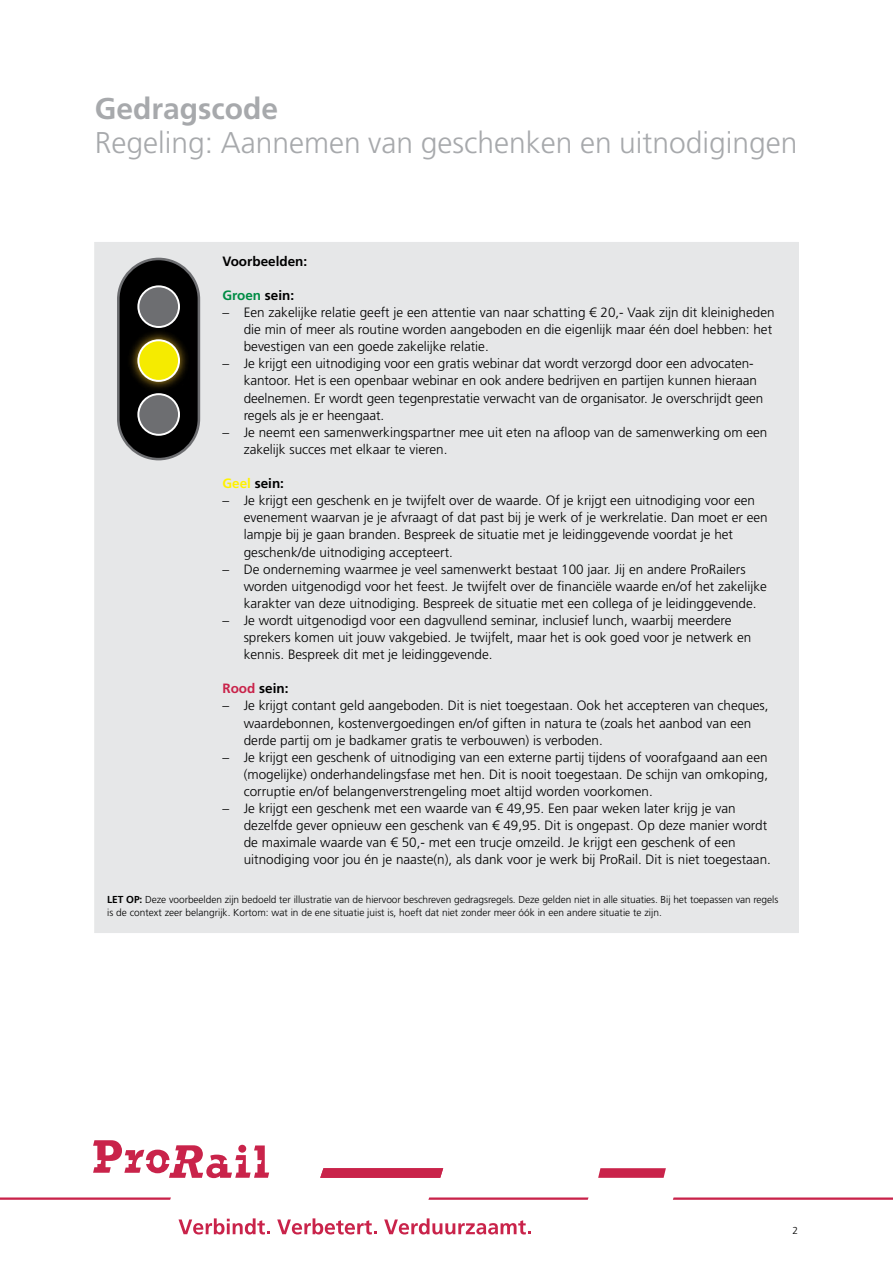
<style>
.page{position:relative;width:893px;height:1263px;background:#fff}
.page>*{position:absolute;margin:0;border:0;box-sizing:border-box;transform-origin:0 0}
.t1{font:300 30px "Frutiger";color:#a7a9ac}
.t2{font:700 30px "Frutiger";color:#a7a9ac}
.t3{font:300 13.5px/17.1px "Frutiger";color:#000}
.t4{font:700 13.5px "Frutiger";color:#000}
.t5{font:700 13.5px "Frutiger";color:#008c44}
.t6{font:300 10.2px/12.9px "Frutiger";letter-spacing:-.005em;color:#000}
.s1{color:#000}
.s2{color:#fff200}
.s3{color:#c9234a}
.s4{font-weight:700}
</style>
<div class="page">
<svg style="left:598px;top:1168px;width:68px;height:10px"></svg>
<svg style="left:673px;top:1197px;width:220px;height:3px"></svg>
<svg style="left:428px;top:1197px;width:160px;height:3px"></svg>
<svg style="left:0;top:1197px;width:171px;height:3px"></svg>
<svg style="left:320px;top:1168px;width:123px;height:10px"></svg>
<svg style="left:93px;top:1140px;width:176px;height:38px"></svg>
<svg style="left:179px;top:1218px;width:91px;height:16px"></svg>
<svg style="left:277px;top:1218px;width:100px;height:16px"></svg>
<svg style="left:384px;top:1218px;width:147px;height:16px"></svg>
<div style="left:95px;top:242px;width:703px;height:690px;background:#e6e7e8"></div>
<div style="left:118px;top:259px;width:81px;height:200px;background:#000;border-radius:40px"></div>
<div style="left:117px;top:258px;width:83px;height:202px;border:3px solid #6d6e71;border-radius:40px"></div>
<div style="left:138px;top:286px;width:41px;height:41px;background:#6d6e71;border-radius:50%"></div>
<div style="left:137px;top:285px;width:43px;height:43px;border:2px solid #fff;border-radius:50%"></div>
<div style="left:138px;top:394px;width:41px;height:41px;background:#6d6e71;border-radius:50%"></div>
<div style="left:137px;top:393px;width:43px;height:43px;border:2px solid #fff;border-radius:50%"></div>
<img style="left:130px;top:325px;width:57px;height:71px">
<div style="left:138px;top:340px;width:41px;height:41px;background:#f5eb00;border-radius:50%"></div>
<div style="left:137px;top:339px;width:43px;height:43px;border:2px solid #fff;border-radius:50%"></div>
<h1 class="t2" style="left:95px;top:91px;width:185px">Gedragscode</h1>
<h1 class="t1" style="left:95px;top:126px;width:704px">Regeling: Aannemen van geschenken en uitnodigingen</h1>
<p class="t4" style="left:222px;top:253px;width:86px">Voorbeelden:</p>
<p class="t5" style="left:222px;top:287px;width:73px">Groen <span class="s1">sein:</span></p>
<p class="t3" style="left:244px;top:304px;width:532px;text-indent:-21px">– Een zakelijke relatie geeft je een attentie van naar schatting € 20,- Vaak zijn dit kleinigheden die min of meer als routine worden aangeboden en die eigenlijk maar één doel hebben: het bevestigen van een goede zakelijke relatie.</p>
<p class="t3" style="left:244px;top:355px;width:521px;text-indent:-21px">– Je krijgt een uitnodiging voor een gratis webinar dat wordt verzorgd door een advocaten&shy;kantoor. Het is een openbaar webinar en ook andere bedrijven en partijen kunnen hieraan deelnemen. Er wordt geen tegenprestatie verwacht van de organisator. Je overschrijdt geen regels als je er heengaat.</p>
<p class="t3" style="left:244px;top:424px;width:525px;text-indent:-21px">– Je neemt een samenwerkingspartner mee uit eten na afloop van de samenwerking om een zakelijk succes met elkaar te vieren.</p>
<p class="t4" style="left:222px;top:475px;width:63px"><span class="s2">Geel</span> sein:</p>
<p class="t3" style="left:244px;top:492px;width:526px;text-indent:-21px">– Je krijgt een geschenk en je twijfelt over de waarde. Of je krijgt een uitnodiging voor een evenement waarvan je je afvraagt of dat past bij je werk of je werkrelatie. Dan moet er een lampje bij je gaan branden. Bespreek de situatie met je leidinggevende voordat je het geschenk/de uitnodiging accepteert.</p>
<p class="t3" style="left:244px;top:561px;width:525px;text-indent:-21px">– De onderneming waarmee je veel samenwerkt bestaat 100 jaar. Jij en andere ProRailers worden uitgenodigd voor het feest. Je twijfelt over de financiële waarde en/of het zakelijke karakter van deze uitnodiging. Bespreek de situatie met een collega of je leidinggevende.</p>
<p class="t3" style="left:244px;top:612px;width:509px;text-indent:-21px">– Je wordt uitgenodigd voor een dagvullend seminar, inclusief lunch, waarbij meerdere sprekers komen uit jouw vakgebied. Je twijfelt, maar het is ook goed voor je netwerk en kennis. Bespreek dit met je leidinggevende.</p>
<p class="t4" style="left:222px;top:681px;width:68px"><span class="s3">Rood</span> sein:</p>
<p class="t3" style="left:244px;top:697px;width:526px;text-indent:-21px">– Je krijgt contant geld aangeboden. Dit is niet toegestaan. Ook het accepteren van cheques, waardebonnen, kostenvergoedingen en/of giften in natura te (zoals het aanbod van een derde partij om je badkamer gratis te verbouwen) is verboden.</p>
<p class="t3" style="left:244px;top:749px;width:526px;text-align:justify;text-indent:-21px">– Je krijgt een geschenk of uitnodiging van een externe partij tijdens of voorafgaand aan een (mogelijke) onderhandelingsfase met hen. Dit is nooit toegestaan. De schijn van omkoping, corruptie en/of belangenverstrengeling moet altijd worden voorkomen.</p>
<p class="t3" style="left:244px;top:800px;width:529px;text-indent:-21px">– Je krijgt een geschenk met een waarde van € 49,95. Een paar weken later krijg je van dezelfde gever opnieuw een geschenk van € 49,95. Dit is ongepast. Op deze manier wordt de maximale waarde van € 50,- met een trucje omzeild. Je krijgt een geschenk of een uitnodiging voor jou én je naaste(n), als dank voor je werk bij ProRail. Dit is niet toegestaan.</p>
<p class="t6" style="left:107px;top:893px;width:673px"><span class="s4">LET OP:</span> Deze voorbeelden zijn bedoeld ter illustratie van de hiervoor beschreven gedragsregels. Deze gelden niet in alle situaties. Bij het toepassen van regels is de context zeer belangrijk. Kortom: wat in de ene situatie juist is, hoeft dat niet zonder meer óók in een andere situatie te zijn.</p>
<p class="t6" style="left:793px;top:1224px;width:7px">2</p>
</div>
